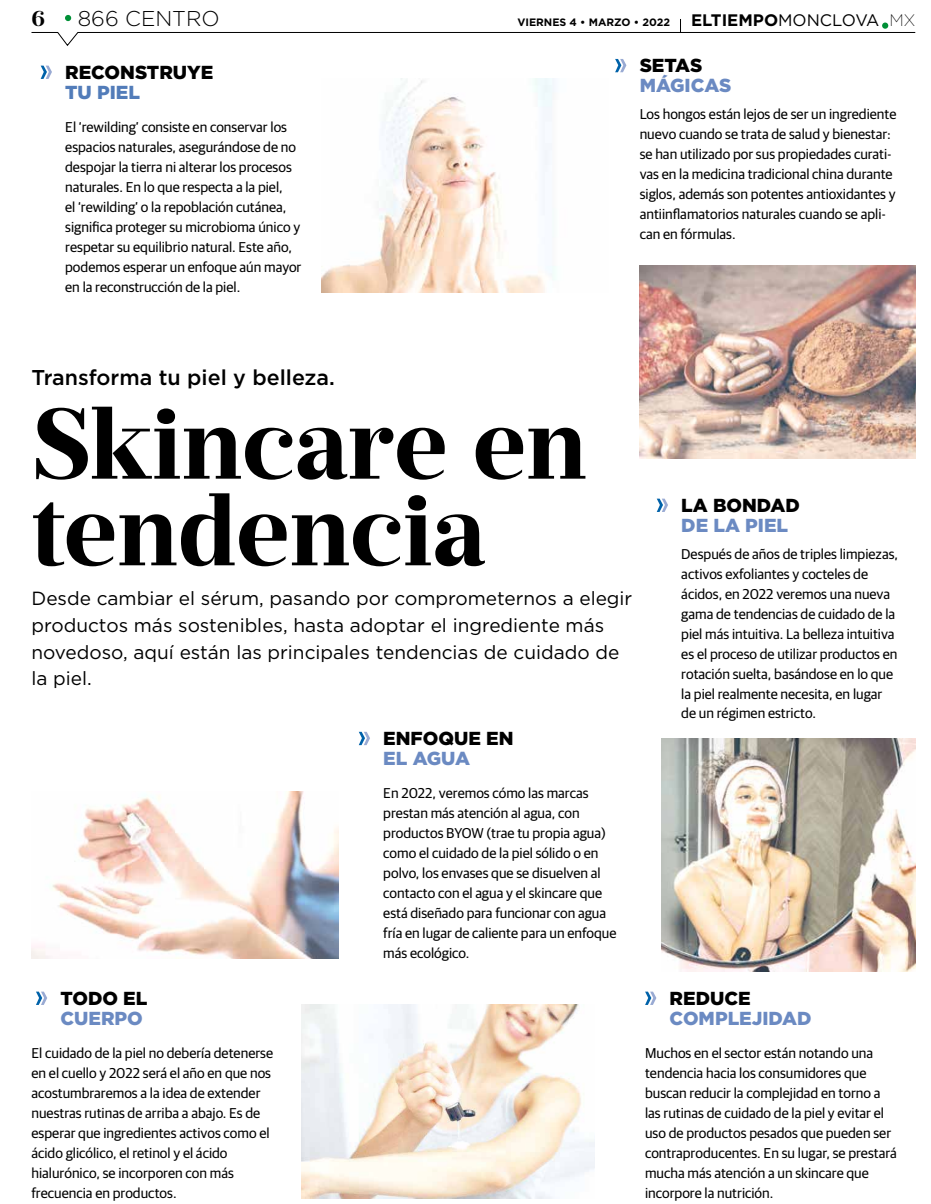
<style>
.page{position:relative;width:931px;height:1204px;background:#fff}
.page>*{position:absolute;margin:0;border:0;box-sizing:border-box;transform-origin:0 0}
.t1{font:700 99.88px/86.6px "Prumo Deck";color:#000}
.t2{font:500 21.38px "Gotham";color:#000}
.t3{font:300 21.38px "Gotham";color:#000}
.t4{font:700 21.38px "Prumo Deck";color:#000}
.t5{font:19px/26.6px "Gotham";color:#000}
.t6{font:900 18.88px "Gotham";color:#000}
.t7{font:900 18.88px "Gotham";color:#6b8ac2}
.t8{font:900 18.88px "Gotham";color:#527cb9}
.t9{font:700 16.62px "Gotham";color:#000}
.t10{font:14.25px/20px "Guardian Sans";color:#000}
.t11{font:700 10.75px "Gotham";color:#000}
.s1{font-weight:400}
.s2{font-weight:200}
</style>
<div class="page">
<svg style="left:41px;top:66px;width:11px;height:13px"></svg>
<svg style="left:615px;top:59px;width:11px;height:13px"></svg>
<svg style="left:656px;top:499px;width:12px;height:13px"></svg>
<svg style="left:359px;top:732px;width:11px;height:13px"></svg>
<svg style="left:36px;top:991px;width:11px;height:14px"></svg>
<svg style="left:645px;top:991px;width:11px;height:14px"></svg>
<img style="left:322px;top:79px;width:234px;height:213px">
<img style="left:639px;top:265px;width:276px;height:194px">
<img style="left:31px;top:792px;width:307px;height:166px">
<img style="left:662px;top:738px;width:253px;height:233px">
<img style="left:302px;top:1005px;width:292px;height:193px">
<svg style="left:31px;top:15px;width:884px;height:31px"></svg>
<h2 class="t4" style="left:31px;top:4px;width:15px">6</h2>
<h2 class="t3" style="left:78px;top:5px;width:143px">866 CENTRO</h2>
<p class="t11" style="left:517px;top:15px;width:154px">VIERNES 4 • MARZO • 2022</p>
<p class="t9" style="left:691px;top:9px;width:226px">ELTIEMPO<span class="s1">MONCLOVA</span> <span class="s2">MX</span></p>
<h3 class="t6" style="left:65px;top:59px;width:150px">RECONSTRUYE</h3>
<h3 class="t8" style="left:65px;top:79px;width:76px">TU PIEL</h3>
<p class="t10" style="left:65px;top:116px;width:238px">El ‘rewilding’ consiste en conservar los espacios naturales, asegurándose de no despojar la tierra ni alterar los procesos naturales. En lo que respecta a la piel,<br>el ‘rewilding’ o la repoblación cutánea, significa proteger su microbioma único y respetar su equilibrio natural. Este año, podemos esperar un enfoque aún mayor en la reconstrucción de la piel.</p>
<h3 class="t6" style="left:639px;top:53px;width:64px">SETAS</h3>
<h3 class="t7" style="left:639px;top:73px;width:93px">MÁGICAS</h3>
<p class="t10" style="left:639px;top:103px;width:258px">Los hongos están lejos de ser un ingrediente nuevo cuando se trata de salud y bienestar: se han utilizado por sus propiedades curati&shy;vas en la medicina tradicional china durante siglos, además son potentes antioxidantes y antiinflamatorios naturales cuando se apli&shy;can en fórmulas.</p>
<h2 class="t2" style="left:31px;top:364px;width:305px">Transforma tu piel y belleza.</h2>
<h1 class="t1" style="left:31px;top:402px;width:556px">Skincare en tendencia</h1>
<h3 class="t5" style="left:31px;top:585px;width:602px">Desde cambiar el sérum, pasando por comprometernos a elegir productos más sostenibles, hasta adoptar el ingrediente más novedoso, aquí están las principales tendencias de cuidado de la piel.</h3>
<h3 class="t6" style="left:60px;top:985px;width:88px">TODO EL</h3>
<h3 class="t7" style="left:60px;top:1005px;width:84px">CUERPO</h3>
<p class="t10" style="left:31px;top:1042px;width:243px">El cuidado de la piel no debería detenerse en el cuello y 2022 será el año en que nos acostumbraremos a la idea de extender nuestras rutinas de arriba a abajo. Es de esperar que ingredientes activos como el ácido glicólico, el retinol y el ácido hialurónico, se incorporen con más frecuencia en productos.</p>
<h3 class="t6" style="left:383px;top:725px;width:132px">ENFOQUE EN</h3>
<h3 class="t7" style="left:383px;top:745px;width:88px">EL AGUA</h3>
<p class="t10" style="left:383px;top:782px;width:234px">En 2022, veremos cómo las marcas prestan más atención al agua, con productos BYOW (trae tu propia agua) como el cuidado de la piel sólido o en polvo, los envases que se disuelven al contacto con el agua y el skincare que está diseñado para funcionar con agua fría en lugar de caliente para un enfoque más ecológico.</p>
<h3 class="t6" style="left:681px;top:492px;width:120px">LA BONDAD</h3>
<h3 class="t7" style="left:681px;top:512px;width:108px">DE LA PIEL</h3>
<p class="t10" style="left:681px;top:542px;width:218px">Después de años de triples limpiezas, activos exfoliantes y cocteles de ácidos, en 2022 veremos una nueva gama de tendencias de cuidado de la piel más intuitiva. La belleza intuitiva es el proceso de utilizar productos en rotación suelta, basándose en lo que la piel realmente necesita, en lugar de un régimen estricto.</p>
<h3 class="t6" style="left:669px;top:985px;width:83px">REDUCE</h3>
<h3 class="t7" style="left:669px;top:1005px;width:143px">COMPLEJIDAD</h3>
<p class="t10" style="left:645px;top:1042px;width:253px">Muchos en el sector están notando una tendencia hacia los consumidores que buscan reducir la complejidad en torno a las rutinas de cuidado de la piel y evitar el uso de productos pesados que pueden ser contraproducentes. En su lugar, se prestará mucha más atención a un skincare que incorpore la nutrición.</p>
</div>
